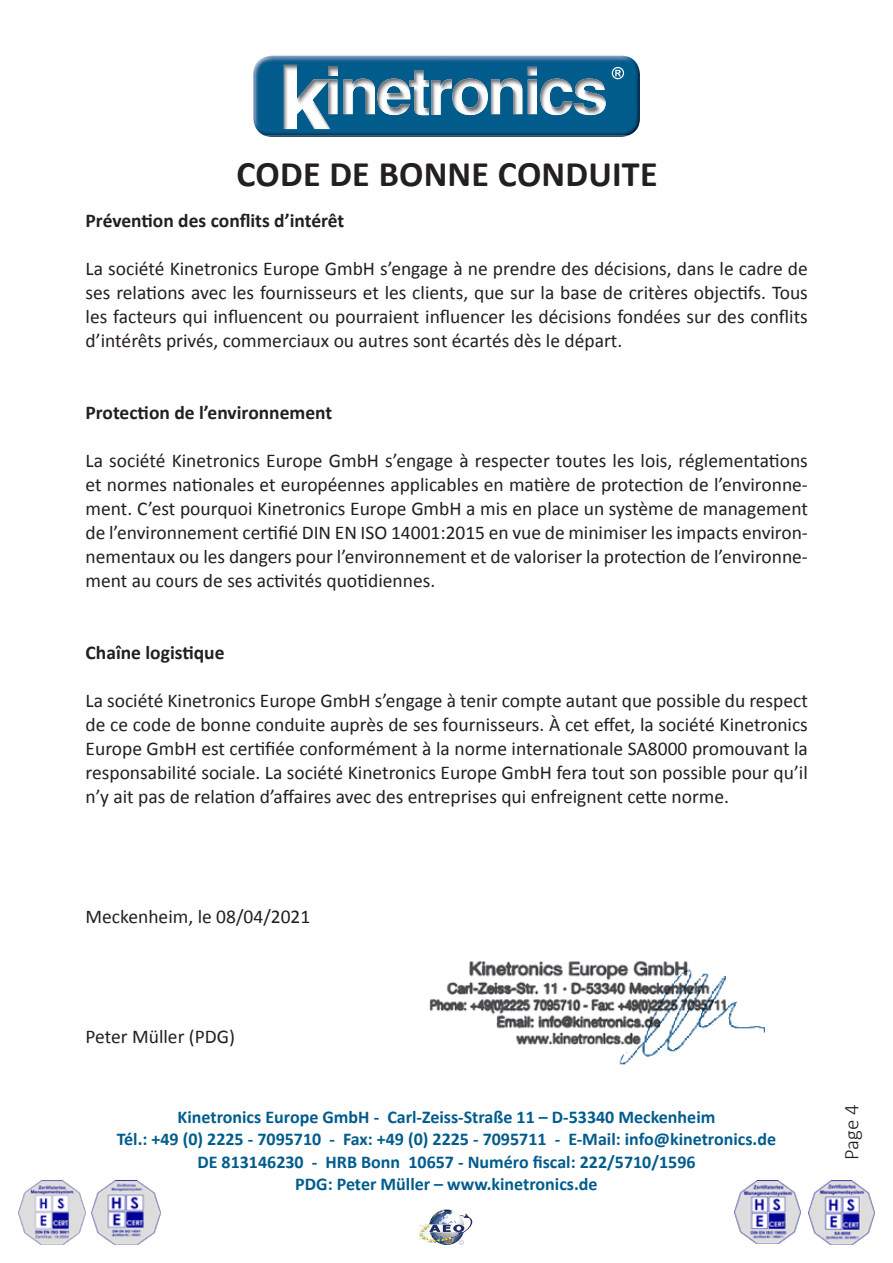
<style>
.page{position:relative;width:893px;height:1263px;background:#fff}
.page>*{position:absolute;margin:0;border:0;box-sizing:border-box;transform-origin:0 0}
.t1{font:700 36px "Calibri";letter-spacing:.005em;color:#231f20}
.t2{font:300 21px "Calibri";color:#231f20}
.t3{font:19.5px/24px "Calibri";color:#231f20;text-align:justify}
.t4{font:700 19.5px "Calibri";color:#231f20}
.t5{font:700 18px/22.5px "Calibri";color:#015c8d;text-align:center}
</style>
<div class="page">
<img style="left:264px;top:66px;width:376px;height:71px">
<img style="left:255px;top:57px;width:383px;height:78px">
<svg style="left:612px;top:67px;width:12px;height:12px"></svg>
<img style="left:284px;top:65px;width:46px;height:64px">
<img style="left:328px;top:81px;width:9px;height:33px">
<svg style="left:328px;top:67px;width:9px;height:14px"></svg>
<img style="left:343px;top:79px;width:32px;height:35px">
<img style="left:377px;top:79px;width:32px;height:36px">
<img style="left:409px;top:71px;width:20px;height:44px">
<img style="left:431px;top:79px;width:57px;height:36px">
<img style="left:491px;top:79px;width:31px;height:35px">
<img style="left:528px;top:67px;width:9px;height:47px">
<img style="left:540px;top:79px;width:32px;height:36px">
<img style="left:574px;top:79px;width:32px;height:36px">
<svg style="left:419px;top:1210px;width:53px;height:35px"></svg>
<img style="left:92px;top:1180px;width:68px;height:64px">
<img style="left:18px;top:1180px;width:68px;height:64px">
<img style="left:808px;top:1180px;width:66px;height:64px">
<img style="left:735px;top:1180px;width:65px;height:64px">
<img style="left:429px;top:961px;width:169px;height:84px">
<img style="left:598px;top:960px;width:167px;height:105px">
<h1 class="t1" style="left:236px;top:152px;width:423px">CODE DE BONNE CONDUITE</h1>
<p class="t4" style="left:86px;top:209px;width:260px">Prévention des conflits d’intérêt</p>
<p class="t3" style="left:86px;top:256px;width:724px">La société Kinetronics Europe GmbH s’engage à ne prendre des décisions, dans le cadre de ses relations avec les fournisseurs et les clients, que sur la base de critères objectifs. Tous les facteurs qui influencent ou pourraient influencer les décisions fondées sur des conflits d’intérêts privés, commerciaux ou autres sont écartés dès le départ.</p>
<p class="t4" style="left:86px;top:401px;width:248px">Protection de l’environnement</p>
<p class="t3" style="left:86px;top:448px;width:724px">La société Kinetronics Europe GmbH s’engage à respecter toutes les lois, réglementations et normes nationales et européennes applicables en matière de protection de l’environne&shy;ment. C’est pourquoi Kinetronics Europe GmbH a mis en place un système de management de l’environnement certifié DIN EN ISO 14001:2015 en vue de minimiser les impacts environ&shy;nementaux ou les dangers pour l’environnement et de valoriser la protection de l’environne&shy;ment au cours de ses activités quotidiennes.</p>
<p class="t4" style="left:86px;top:641px;width:140px">Chaîne logistique</p>
<p class="t3" style="left:86px;top:688px;width:724px">La société Kinetronics Europe GmbH s’engage à tenir compte autant que possible du respect de ce code de bonne conduite auprès de ses fournisseurs. À cet effet, la société Kinetronics Europe GmbH est certifiée conformément à la norme internationale SA8000 promouvant la responsabilité sociale. La société Kinetronics Europe GmbH fera tout son possible pour qu’il n’y ait pas de relation d’affaires avec des entreprises qui enfreignent cette norme.</p>
<p class="t3" style="left:86px;top:904px;width:226px">Meckenheim, le 08/04/2021</p>
<p class="t3" style="left:86px;top:1024px;width:151px">Peter Müller (PDG)</p>
<p class="t5" style="left:117px;top:1104px;width:661px">Kinetronics Europe GmbH - Carl-Zeiss-Straße 11 – D-53340 Meckenheim<br>Tél.: +49 (0) 2225 - 7095710 - Fax: +49 (0) 2225 - 7095711 - E-Mail: info@kinetronics.de DE 813146230 - HRB Bonn 10657 - Numéro fiscal: 222/5710/1596<br>PDG: Peter Müller – www.kinetronics.de</p>
<p class="t2" style="left:838px;top:1160px;width:57px;rotate:-90deg">Page 4</p>
</div>
